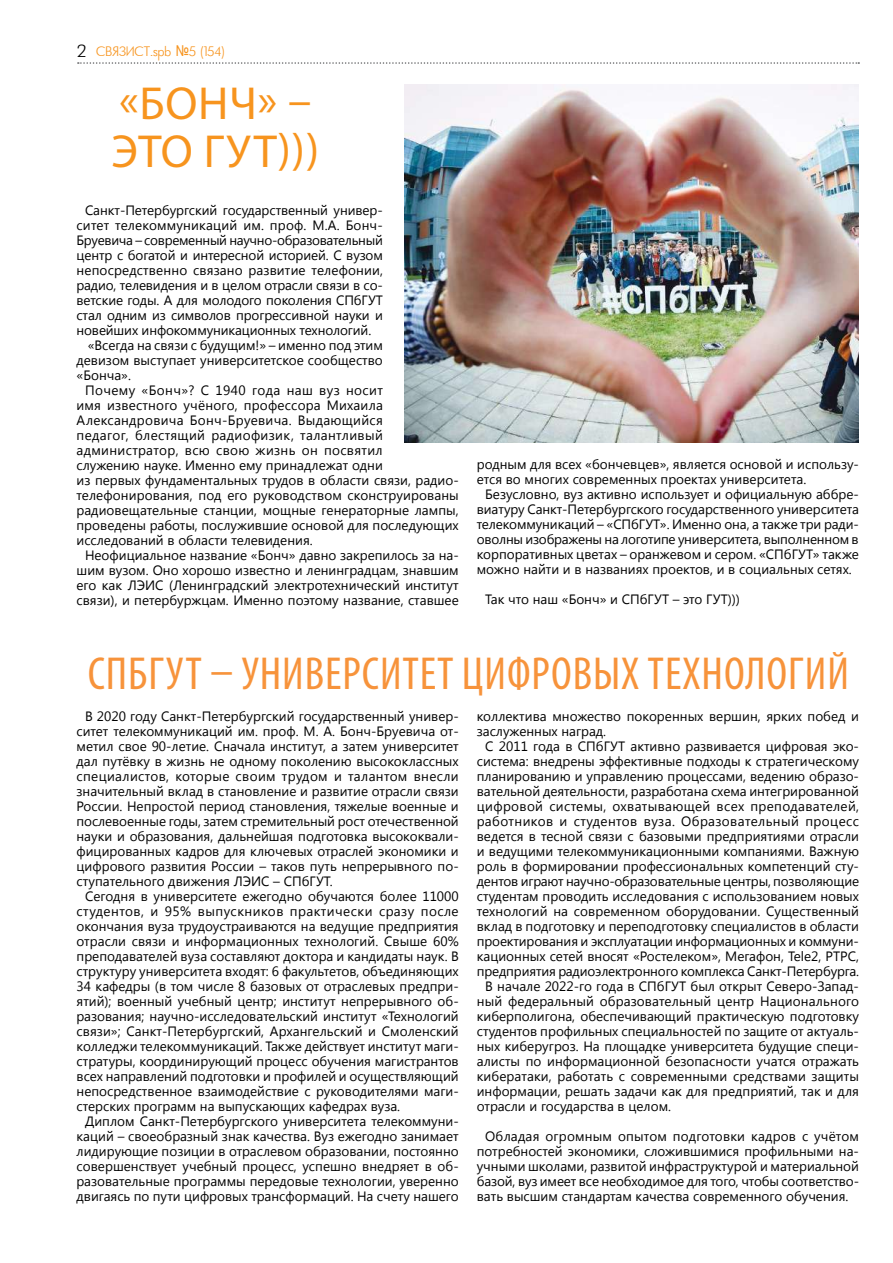
<style>
.page{position:relative;width:893px;height:1263px;background:#fff}
.page>*{position:absolute;margin:0;border:0;box-sizing:border-box;transform-origin:0 0}
.t1{font:condensed 46.5px "Myriad Pro";letter-spacing:.02em;color:#f7933b}
.t2{font:46.5px/48px "Myriad Pro";letter-spacing:.015em;color:#f7941e}
.t3{font:300 15px "Futura";color:#f7941e}
.t4{font:13.5px/15px "Segoe UI";color:#000;text-align:justify}
.s1{font-size:19.5px;color:#000}
.s2{font-family:"Arial Narrow";font-weight:400}
</style>
<div class="page">
<svg style="left:78px;top:62px;width:781px;height:2px"></svg>
<img style="left:404px;top:84px;width:455px;height:358px">
<p class="t3" style="left:77px;top:43px;width:149px"><span class="s1">2</span> СВЯЗИСТ.spb <span class="s2">№</span>5 (154)</p>
<h1 class="t2" style="left:111px;top:79px;width:209px">«Бонч» – это ГУТ)))</h1>
<p class="t4" style="left:85px;top:202px;width:299px">Санкт-П етербургский государственный универ-</p>
<p class="t4" style="left:77px;top:217px;width:308px">ситет телекоммуникаций им. проф. М .А. Бонч-</p>
<p class="t4" style="left:77px;top:232px;width:308px">Бруевича – современный научно-образовательный</p>
<p class="t4" style="left:77px;top:247px;width:308px">центр с богатой и интересной историей. С вузом</p>
<p class="t4" style="left:77px;top:262px;width:308px">непосредственно связано развитие телефонии,</p>
<p class="t4" style="left:77px;top:277px;width:308px">радио, телевидения и в целом отрасли связи в со-</p>
<p class="t4" style="left:77px;top:292px;width:293px">ветские годы. А для молодого поколения СП бГУТ</p>
<p class="t4" style="left:77px;top:307px;width:308px">стал одним из символов прогрессивной науки и</p>
<p class="t4" style="left:77px;top:322px;width:296px">новейших инфокоммуникационных технологий.</p>
<p class="t4" style="left:88px;top:337px;width:297px">«Всегда на связи с будущим!» – именно под этим</p>
<p class="t4" style="left:77px;top:352px;width:308px">девизом выступает университетское сообщество</p>
<p class="t4" style="left:77px;top:367px;width:56px">«Бонча».</p>
<p class="t4" style="left:85px;top:382px;width:299px">П очему «Бонч»? С 1940 года наш вуз носит</p>
<p class="t4" style="left:77px;top:397px;width:308px">имя известного учёного, профессора М ихаила</p>
<p class="t4" style="left:77px;top:412px;width:308px">Александровича Бонч-Бруевича. Выдающийся</p>
<p class="t4" style="left:77px;top:427px;width:308px">педагог, блестящий радиофизик, талантливый</p>
<p class="t4" style="left:77px;top:442px;width:308px">администратор, всю свою жизнь он посвятил</p>
<p class="t4" style="left:77px;top:457px;width:308px">служению науке. И менно ему принадлежат одни</p>
<p class="t4" style="left:77px;top:472px;width:384px">из первых фундаментальных трудов в области связи, радио-</p>
<p class="t4" style="left:77px;top:487px;width:384px">телефонирования, под его руководством сконструированы</p>
<p class="t4" style="left:77px;top:502px;width:384px">радиовещательные станции, мощные генераторные лампы,</p>
<p class="t4" style="left:77px;top:517px;width:384px">проведены работы, послужившие основой для последующих</p>
<p class="t4" style="left:77px;top:532px;width:238px">исследований в области телевидения.</p>
<p class="t4" style="left:85px;top:547px;width:375px">Неофициальное название «Бонч» давно закрепилось за на-</p>
<p class="t4" style="left:77px;top:562px;width:384px">шим вузом. Оно хорошо известно и ленинградцам, знавшим</p>
<p class="t4" style="left:77px;top:577px;width:384px">его как ЛЭИС (Ленинградский электротехнический институт</p>
<p class="t4" style="left:77px;top:592px;width:384px">связи), и петербуржцам. И менно поэтому название, ставшее</p>
<p class="t4" style="left:477px;top:456px;width:384px">родным для всех «бончевцев», является основой и использу&shy;ется во многих современных проектах университета.</p>
<p class="t4" style="left:477px;top:486px;width:384px;text-indent:8px">Безусловно, вуз активно использует и официальную аббре&shy;виатуру Санкт-П етербургского государственного университета телекоммуникаций – «СПбГУТ». И менно она, а также три ради&shy;оволны изображены на логотипе университета, выполненном в корпоративных цветах – оранжевом и сером. «СП бГУТ» также можно найти и в названиях проектов, и в социальных сетях.</p>
<p class="t4" style="left:485px;top:591px;width:171px">Так что наш «Бонч» и СПбГУТ</p>
<p class="t4" style="left:673px;top:591px;width:69px">– это ГУТ)))</p>
<h1 class="t1" style="left:88px;top:645px;width:763px">СПбГУТ – университет цифровых технологий</h1>
<p class="t4" style="left:77px;top:708px;width:384px;text-indent:8px">В 2020 году Санкт-П етербургский государственный универ&shy;ситет телекоммуникаций им. проф. М. А. Бонч-Бруевича от&shy;метил свое 90-летие. Сначала институт, а затем университет дал путёвку в жизнь не одному поколению высококлассных специалистов, которые своим трудом и талантом внесли значительный вклад в становление и развитие отрасли связи России. Непростой период становления, тяжелые военные и послевоенные годы, затем стремительный рост отечественной науки и образования, дальнейшая подготовка высококвали&shy;фицированных кадров для ключевых отраслей экономики и цифрового развития России – таков путь непрерывного по&shy;ступательного движения ЛЭИС – СП бГУТ.</p>
<p class="t4" style="left:77px;top:888px;width:384px;text-align:left;text-indent:8px">Сегодня в университете ежегодно обучаются более 11000 студентов, и 95% выпускников практически сразу после окончания вуза трудоустраиваются на ведущие предприятия отрасли связи и информационных технологий. Свыше 60% преподавателей вуза составляют доктора и кандидаты наук. В структуру университета входят: 6 факультетов, объединяющих 34 кафедры (в том числе 8 базовых от отраслевых предпри&shy;ятий); военный учебный центр; институт непрерывного об&shy;разования; научно-исследовательский институт «Технологий связи»; Санкт-Петербургский, Архангельский и Смоленский колледжи телекоммуникаций. Также действует институт маги&shy;стратуры, координирующий процесс обучения магистрантов всех направлений подготовки и профилей и осуществляющий непосредственное взаимодействие с руководителями маги&shy;стерских программ на выпускающих кафедрах вуза.</p>
<p class="t4" style="left:77px;top:1113px;width:384px;text-indent:8px">Диплом Санкт-П етербургского университета телекоммуни&shy;каций – своеобразный знак качества. Вуз ежегодно занимает лидирующие позиции в отраслевом образовании, постоянно совершенствует учебный процесс, успешно внедряет в об&shy;разовательные программы передовые технологии, уверенно двигаясь по пути цифровых трансформаций. На счету нашего</p>
<p class="t4" style="left:477px;top:708px;width:384px">коллектива множество покоренных вершин, ярких побед и</p>
<p class="t4" style="left:477px;top:723px;width:131px">заслуженных наград.</p>
<p class="t4" style="left:485px;top:738px;width:127px">С 2011 года в СП бГУТ</p>
<p class="t4" style="left:477px;top:738px;width:384px;text-indent:154px">активно развивается цифровая эко&shy;система: внедрены эффективные подходы к стратегическому планированию и управлению процессами, ведению образо&shy;вательной деятельности, разработана схема интегрированной цифровой системы, охватывающей всех преподавателей, работников и студентов вуза. Образовательный процесс ведется в тесной связи с базовыми предприятиями отрасли и ведущими телекоммуникационными компаниями. Важную роль в формировании профессиональных компетенций сту&shy;дентов играют научно-образовательные центры, позволяющие студентам проводить исследования с использованием новых технологий на современном оборудовании. Существенный вклад в подготовку и переподготовку специалистов в области проектирования и эксплуатации информационных и коммуни&shy;кационных сетей вносят «Ростелеком», М егафон, Теlе2, РТРС</p>
<p class="t4" style="left:856px;top:948px;width:4px">,</p>
<p class="t4" style="left:477px;top:963px;width:384px">предприятия радиоэлектронного комплекса Санкт-Петербурга.</p>
<p class="t4" style="left:485px;top:978px;width:188px">В начале 2022-го года в СПбГУТ</p>
<p class="t4" style="left:477px;top:978px;width:384px;text-indent:214px">был открыт Северо-Запад&shy;ный федеральный образовательный центр Национального киберполигона, обеспечивающий практическую подготовку студентов профильных специальностей по защите от актуаль&shy;ных киберугроз. Н а площадке университета будущие специ&shy;алисты по информационной безопасности учатся отражать кибератаки, работать с современными средствами защиты информации, решать задачи как для предприятий, так и для отрасли и государства в целом.</p>
<p class="t4" style="left:477px;top:1128px;width:384px;text-indent:8px">Обладая огромным опытом подготовки кадров с учётом потребностей экономики, сложившимися профильными на&shy;учными школами, развитой инфраструктурой и материальной базой, вуз имеет все необходимое для того, чтобы соответство&shy;вать высшим стандартам качества современного обучения.</p>
</div>
